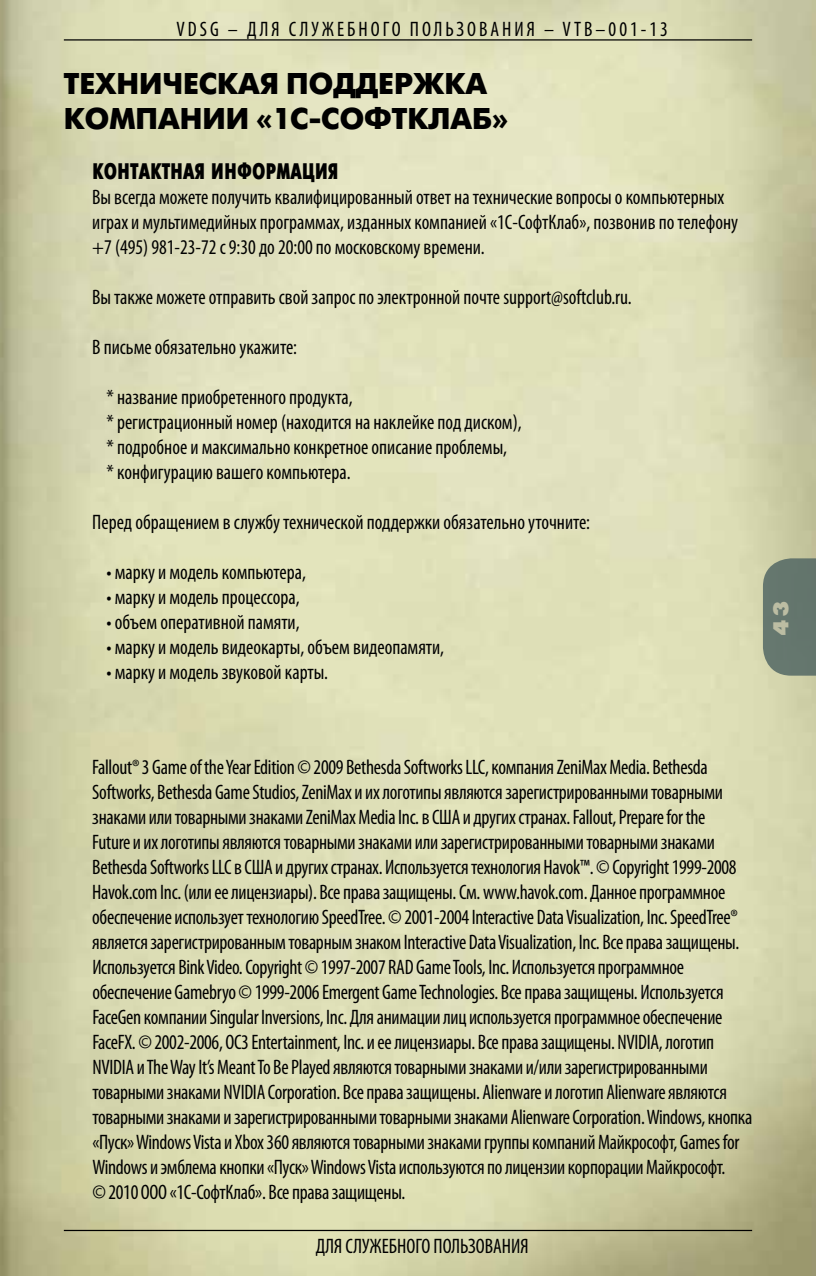
<style>
.page{position:relative;width:816px;height:1276px;background:#fff}
.page>*{position:absolute;margin:0;border:0;box-sizing:border-box;transform-origin:0 0}
.t1{font:30px "Futuris XC";color:#000}
.t2{font:22.5px "Futuris X Cond C";color:#000}
.t3{font:condensed 21px/25px "Myriad Pro";letter-spacing:-.015em;color:#000;scale:.95 1}
.t4{font:condensed 21px "Myriad Pro";letter-spacing:.15em;color:#000;scale:.95 1}
.t5{font:800 20px "Futura";color:#bcbda3}
</style>
<div class="page">
<img style="left:0;top:0;width:815px;height:1276px">
<svg style="left:762px;top:558px;width:53px;height:117px;background:#6c7c71"></svg>
<hr style="left:64px;top:39px;width:687px;height:2px;background:#000">
<hr style="left:64px;top:1230px;width:687px;height:1px;background:#000">
<p class="t4" style="left:176px;top:17px;width:518px">VDSG – ДЛЯ СЛУЖЕБНОГО ПОЛЬЗОВАНИЯ – VTB–001-13</p>
<h1 class="t1" style="left:64px;top:67px;width:74px">ТЕХНИЧЕСКАЯ</h1>
<h1 class="t1" style="left:286px;top:67px;width:24px">ПОДДЕРЖКА</h1>
<h1 class="t1" style="left:64px;top:102px;width:24px">КОМПАНИИ</h1>
<h1 class="t1" style="left:256px;top:102px;width:253px">«1С-Софтклаб»</h1>
<p class="t2" style="left:92px;top:159px;width:248px">Контактная информация</p>
<p class="t3" style="left:92px;top:184px;width:680px">Вы всегда можете получить квалифицированный ответ на технические вопросы о компьютерных играх и мультимедийных программах, изданных компанией «1С-СофтКлаб», позвонив по телефону +7 (495) 981-23-72 с 9:30 до 20:00 по московскому времени.</p>
<p class="t3" style="left:92px;top:284px;width:567px">Вы также можете отправить свой запрос по электронной почте support@softclub.ru.</p>
<p class="t3" style="left:92px;top:334px;width:217px">В письме обязательно укажите:</p>
<p class="t3" style="left:106px;top:384px;width:438px">* название приобретенного продукта,<br>* регистрационный номер (находится на наклейке под диском), * подробное и максимально конкретное описание проблемы,<br>* конфигурацию вашего компьютера.</p>
<p class="t3" style="left:92px;top:509px;width:525px">Перед обращением в службу технической поддержки обязательно уточните:</p>
<p class="t3" style="left:106px;top:559px;width:211px">• марку и модель компьютера,</p>
<p class="t3" style="left:106px;top:584px;width:205px">• марку и модель процессора,</p>
<p class="t3" style="left:106px;top:609px;width:205px">• объем оперативной памяти,</p>
<p class="t3" style="left:106px;top:634px;width:357px">• марку и модель видеокарты, объем видеопамяти,</p>
<p class="t3" style="left:106px;top:659px;width:235px">• марку и модель звуковой карты.</p>
<p class="t5" style="left:767px;top:636px;width:37px;rotate:-90deg">43</p>
<p class="t3" style="left:92px;top:754px;width:695px">Fallout® 3 Game of the Year Edition © 2009 Bethesda Softworks LLC, компания ZeniMax Media. Bethesda Softworks, Bethesda Game Studios, ZeniMax и их логотипы являются зарегистрированными товарными знаками или товарными знаками ZeniMax Media Inc. в США и других странах. Fallout, Prepare for the<br>Future и их логотипы являются товарными знаками или зарегистрированными товарными знаками Bethesda Softworks LLC в США и других странах. Используется технология Havok™. © Copyright 1999-2008<br>Havok.com Inc. (или ее лицензиары). Все права защищены. См. www.havok.com. Данное программное обеспечение использует технологию SpeedTree. © 2001-2004 Interactive Data Visualization, Inc. SpeedTree® является зарегистрированным товарным знаком Interactive Data Visualization, Inc. Все права защищены.<br>Используется Bink Video. Copyright © 1997-2007 RAD Game Tools, Inc. Используется программное обеспечение Gamebryo © 1999-2006 Emergent Game Technologies. Все права защищены. Используется FaceGen компании Singular Inversions, Inc. Для анимации лиц используется программное обеспечение FaceFX. © 2002-2006, OC3 Entertainment, Inc. и ее лицензиары. Все права защищены. NVIDIA, логотип NVIDIA и The Way It’s Meant To Be Played являются товарными знаками и/или зарегистрированными товарными знаками NVIDIA Corporation. Все права защищены. Alienware и логотип Alienware являются товарными знаками и зарегистрированными товарными знаками Alienware Corporation. Windows, кнопка «Пуск» Windows Vista и Xbox 360 являются товарными знаками группы компаний Майкрософт, Games for Windows и эмблема кнопки «Пуск» Windows Vista используются по лицензии корпорации Майкрософт.<br>© 2010 ООО «1С-СофтКлаб». Все права защищены.</p>
<p class="t3" style="left:315px;top:1233px;width:225px">ДЛЯ СЛУЖЕБНОГО ПОЛЬЗОВАНИЯ</p>
</div>
